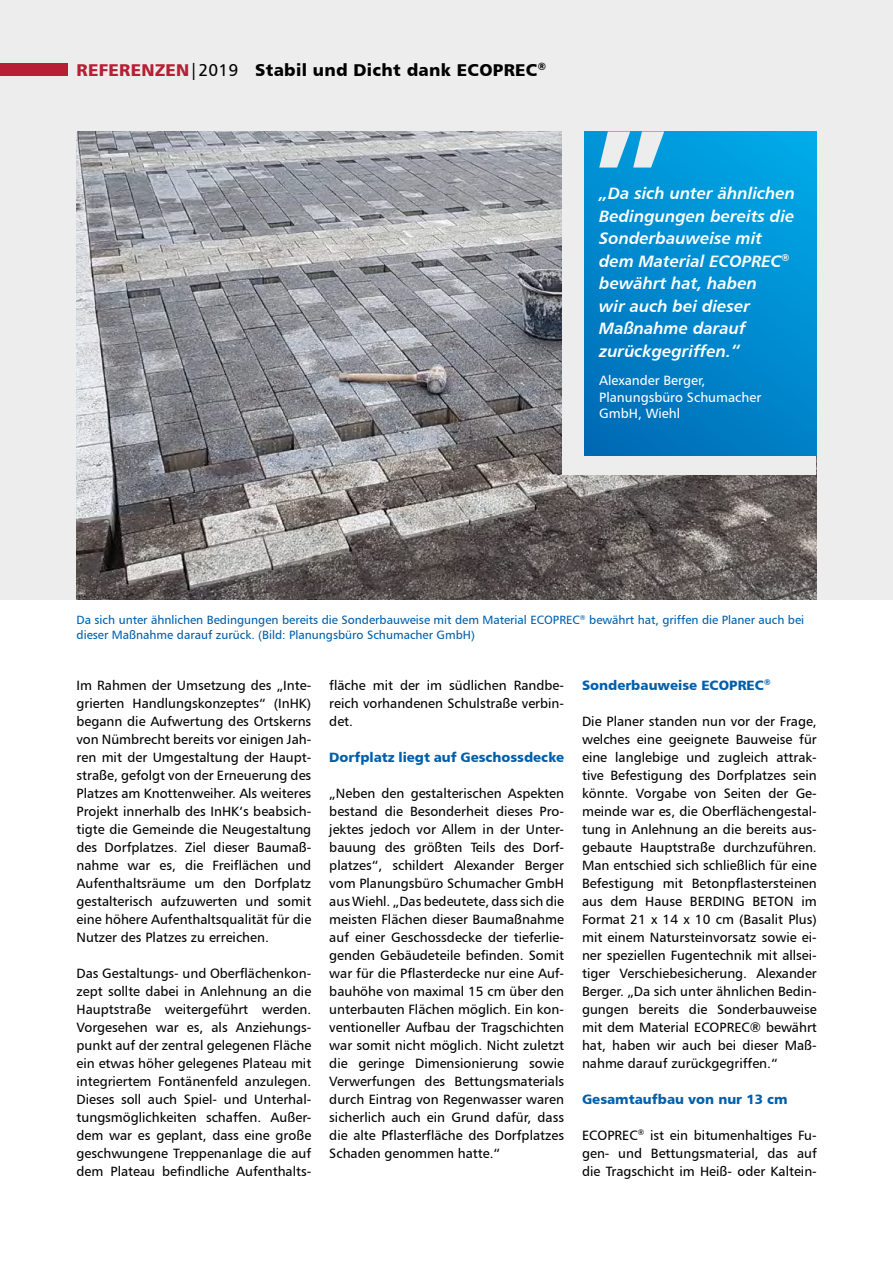
<style>
.page{position:relative;width:893px;height:1263px;background:#fff}
.page>*{position:absolute;margin:0;border:0;box-sizing:border-box;transform-origin:0 0}
.t1{font:17.1px "Humanist 777 BT Black B";letter-spacing:.015em;color:#000}
.copy{font:16.5px/22.5px "Humanist 777 BT Bold Italic B";color:#fff}
.copy-2{font:13.5px/18px "Humanist 777 BT Roman B";color:#000;text-align:justify}
.Überschrift_2{font:13.5px "Humanist 777 BT Black B";color:#005fab}
.copy-3{font:13.5px/16.2px "Humanist 777 BT Roman B";color:#fff}
.copy-4{font:12px/15px "Humanist 777 BT Roman B";color:#005fab}
.s1{color:#b61f34}
.s2{font-family:"Humanist 777 BT Roman B"}
</style>
<div class="page">
<div style="left:0;top:0;width:893px;height:600px;background:#ededed"></div>
<div style="left:0;top:63px;width:67px;height:13px;background:#b61f34"></div>
<img style="left:77px;top:132px;width:739px;height:468px">
<div style="left:563px;top:132px;width:253px;height:343px;background:#ededed"></div>
<div style="left:584px;top:132px;width:232px;height:324px;background:linear-gradient(to bottom,#00a2e2,#0074bc)"></div>
<svg style="left:599px;top:132px;width:65px;height:36px"></svg>
<p class="t1" style="left:77px;top:59px;width:471px"><span class="s1">REFERENZEN</span><span class="s2">|2019</span> Stabil und Dicht dank ECOPREC<sup>®</sup></p>
<p class="copy" style="left:599px;top:182px;width:197px">„Da sich unter ähnlichen<br>Bedingungen bereits die<br>Sonderbauweise mit dem Material ECOPREC<sup>® </sup>bewährt hat, haben<br>wir auch bei dieser<br>Maßnahme darauf zurückgegriffen.“</p>
<p class="copy-3" style="left:599px;top:372px;width:164px">Alexander Berger,<br>Planungsbüro Schumacher<br>GmbH, Wiehl</p>
<p class="copy-4" style="left:77px;top:612px;width:729px">Da sich unter ähnlichen Bedingungen bereits die Sonderbauweise mit dem Material ECOPREC<sup>®</sup> bewährt hat, griffen die Planer auch bei dieser Maßnahme darauf zurück. (Bild: Planungsbüro Schumacher GmbH)</p>
<p class="copy-2" style="left:77px;top:676px;width:236px">Im Rahmen der Umsetzung des „Inte&shy;grierten Handlungskonzeptes“ (InHK) begann die Aufwertung des Ortskerns von Nümbrecht bereits vor einigen Jah&shy;ren mit der Umgestaltung der Haupt&shy;straße, gefolgt von der Erneuerung des Platzes am Knottenweiher. Als weiteres Projekt innerhalb des InHK‘s beabsich&shy;tigte die Gemeinde die Neugestaltung des Dorfplatzes. Ziel dieser Baumaß&shy;nahme war es, die Freiflächen und Aufenthaltsräume um den Dorfplatz gestalterisch aufzuwerten und somit eine höhere Aufenthaltsqualität für die Nutzer des Platzes zu erreichen.</p>
<p class="copy-2" style="left:77px;top:964px;width:236px">Das Gestaltungs- und Oberflächenkon&shy;zept sollte dabei in Anlehnung an die Hauptstraße weitergeführt werden.<br>Vorgesehen war es, als Anziehungs&shy;punkt auf der zentral gelegenen Fläche ein etwas höher gelegenes Plateau mit integriertem Fontänenfeld anzulegen.<br>Dieses soll auch Spiel- und Unterhal&shy;tungsmöglichkeiten schaffen. Außer&shy;dem war es geplant, dass eine große geschwungene Treppenanlage die auf dem Plateau befindliche Aufenthalts-</p>
<p class="copy-2" style="left:329px;top:676px;width:236px">fläche mit der im südlichen Randbe&shy;reich vorhandenen Schulstraße verbin&shy;det.</p>
<p class="Überschrift_2" style="left:329px;top:748px;width:236px">Dorfplatz liegt auf Geschossdecke</p>
<p class="copy-2" style="left:329px;top:784px;width:236px">„Neben den gestalterischen Aspekten bestand die Besonderheit dieses Pro&shy;jektes jedoch vor Allem in der Unter&shy;bauung des größten Teils des Dorf&shy;platzes“, schildert Alexander Berger vom Planungsbüro Schumacher GmbH aus Wiehl. „Das bedeutete, dass sich die meisten Flächen dieser Baumaßnahme auf einer Geschossdecke der tieferlie&shy;genden Gebäudeteile befinden. Somit war für die Pflasterdecke nur eine Auf&shy;bauhöhe von maximal 15 cm über den unterbauten Flächen möglich. Ein kon&shy;ventioneller Aufbau der Tragschichten war somit nicht möglich. Nicht zuletzt die geringe Dimensionierung sowie Verwerfungen des Bettungsmaterials durch Eintrag von Regenwasser waren sicherlich auch ein Grund dafür, dass die alte Pflasterfläche des Dorfplatzes Schaden genommen hatte.“</p>
<p class="Überschrift_2" style="left:582px;top:676px;width:190px">Sonderbauweise ECOPREC<sup>®</sup></p>
<p class="copy-2" style="left:582px;top:712px;width:236px">Die Planer standen nun vor der Frage, welches eine geeignete Bauweise für eine langlebige und zugleich attrak&shy;tive Befestigung des Dorfplatzes sein könnte. Vorgabe von Seiten der Ge&shy;meinde war es, die Oberflächengestal&shy;tung in Anlehnung an die bereits aus&shy;gebaute Hauptstraße durchzuführen.<br>Man entschied sich schließlich für eine Befestigung mit Betonpflastersteinen aus dem Hause BERDING BETON im Format 21 x 14 x 10 cm (Basalit Plus) mit einem Natursteinvorsatz sowie ei&shy;ner speziellen Fugentechnik mit allsei&shy;tiger Verschiebesicherung. Alexander Berger. „Da sich unter ähnlichen Bedin&shy;gungen bereits die Sonderbauweise mit dem Material ECOPREC® bewährt hat, haben wir auch bei dieser Maß&shy;nahme darauf zurückgegriffen.“</p>
<p class="Überschrift_2" style="left:582px;top:1090px;width:207px">Gesamtaufbau von nur 13 cm</p>
<p class="copy-2" style="left:582px;top:1126px;width:236px">ECOPREC<sup>®</sup> ist ein bitumenhaltiges Fu&shy;gen- und Bettungsmaterial, das auf die Tragschicht im Heiß- oder Kaltein-</p>
</div>
